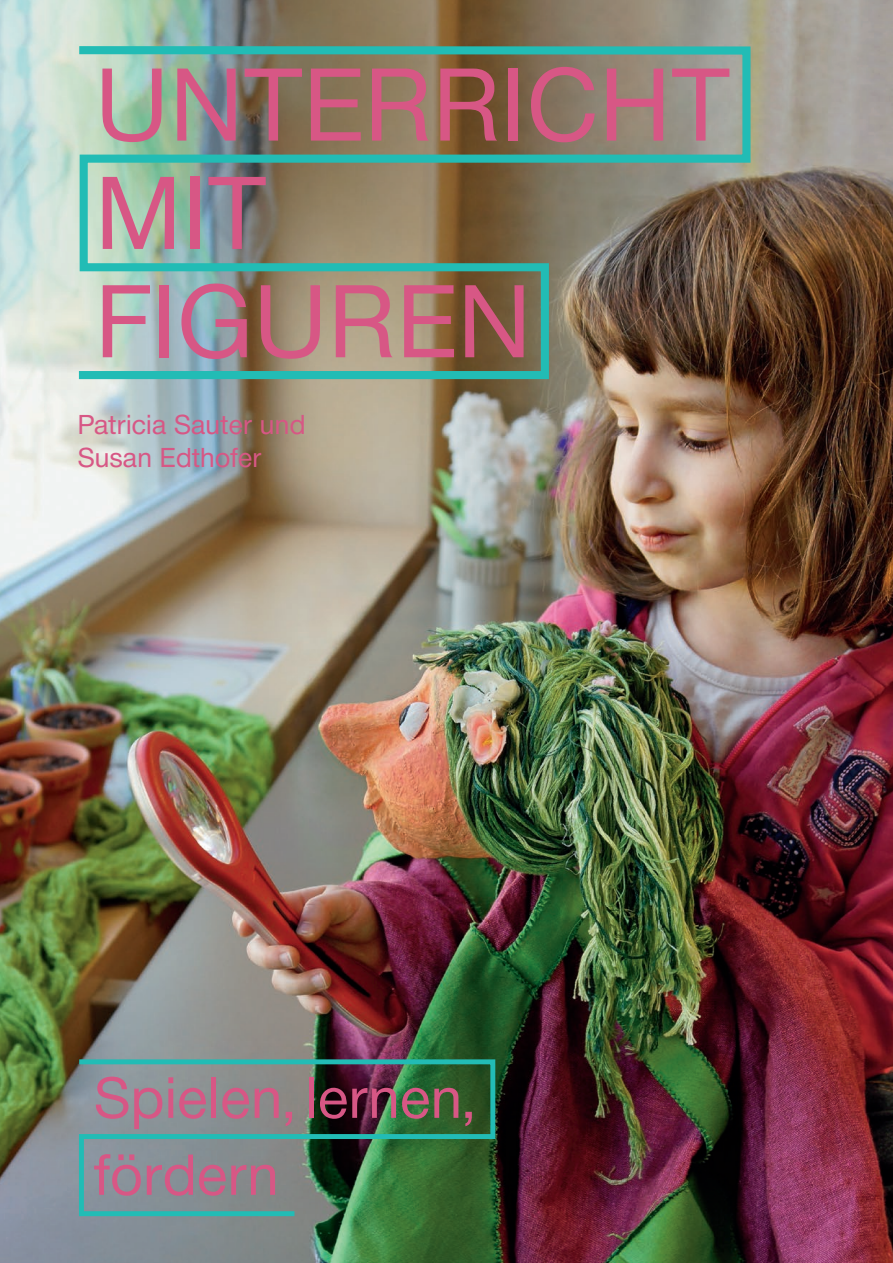
<style>
.page{position:relative;width:893px;height:1263px;background:#fff}
.page>*{position:absolute;margin:0;border:0;box-sizing:border-box;transform-origin:0 0}
.t1{font:102px/108.3px "Neue Helvetica BQ";letter-spacing:.02em;color:#d75785}
.t2{font:57px/76.9px "Neue Helvetica BQ";letter-spacing:.01em;color:#d75785}
.t3{font:27px/32.8px "Neue Helvetica BQ";letter-spacing:.01em;color:#d75785}
</style>
<div class="page">
<img style="left:0;top:0;width:893px;height:1263px">
<svg style="left:74px;top:1057px;width:424px;height:162px;background:#5b7a6c"></svg>
<img style="left:71px;top:42px;width:684px;height:341px">
<h1 class="t1" style="left:96px;top:50px;width:635px">UNTERRICHT<br>MIT<br>FIGUREN</h1>
<p class="t3" style="left:78px;top:408px;width:229px">Patricia Sauter und<br>Susan Edthofer</p>
<h2 class="t2" style="left:94px;top:1059px;width:382px">Spielen, lernen, fördern</h2>
</div>
